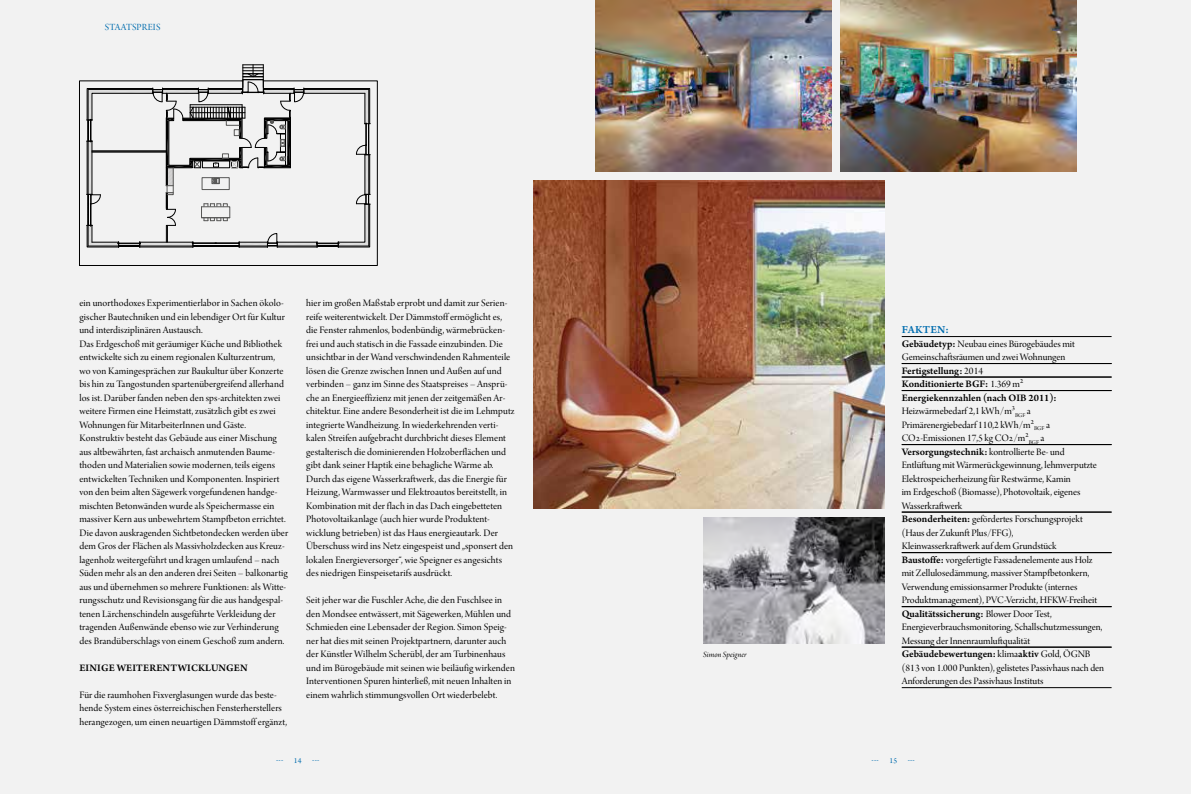
<style>
.page{position:relative;width:1191px;height:794px;background:#fff}
.page>*{position:absolute;margin:0;border:0;box-sizing:border-box;transform-origin:0 0}
.t1{font:600 11.4px "Arno Pro";letter-spacing:.02em;color:#006cae}
.t2{font:10.5px/13.5px "Arno Pro Display";letter-spacing:.005em;color:#000}
.t3{font:600 10.5px/13.5px "Arno Pro";color:#000}
.t4{font:10px "Arno Pro Display";letter-spacing:.015em;color:#006cae}
.t5{font:8.5px "Arno Pro Italic Display";letter-spacing:.005em;color:#000}
.t6{font:8px "Arno Pro";color:#006cae}
.s1{font-family:"Arno Pro";font-weight:600}
.s2{font-family:"Arno Pro Display";font-weight:400}
</style>
<div class="page">
<div style="left:0;top:0;width:595px;height:794px;background:#f2f2f2"></div>
<div style="left:595px;top:0;width:596px;height:794px;background:#f2f2f2"></div>
<img style="left:595px;top:0;width:236px;height:171px">
<img style="left:841px;top:0;width:236px;height:171px">
<hr style="left:901px;top:336px;width:210px;height:1px;background:#000">
<hr style="left:901px;top:363px;width:210px;height:1px;background:#000">
<hr style="left:901px;top:377px;width:210px;height:1px;background:#000">
<hr style="left:901px;top:390px;width:210px;height:1px;background:#000">
<hr style="left:901px;top:444px;width:210px;height:1px;background:#000">
<hr style="left:901px;top:512px;width:210px;height:1px;background:#000">
<hr style="left:901px;top:552px;width:210px;height:1px;background:#000">
<hr style="left:901px;top:606px;width:210px;height:1px;background:#000">
<hr style="left:901px;top:647px;width:210px;height:1px;background:#000">
<hr style="left:901px;top:687px;width:210px;height:1px;background:#000">
<img style="left:703px;top:518px;width:181px;height:125px">
<svg style="left:79px;top:81px;width:298px;height:185px"></svg>
<svg style="left:87px;top:65px;width:283px;height:183px"></svg>
<img style="left:533px;top:180px;width:351px;height:328px">
<p class="t4" style="left:105px;top:21px;width:57px">STAATSPREIS</p>
<p class="t2" style="left:79px;top:297px;width:210px">ein unorthodoxes Experimentierlabor in Sachen ökolo&shy;gischer Bautechniken und ein lebendiger Ort für Kultur und interdisziplinären Austausch.<br>Das Erdgeschoß mit geräumiger Küche und Bibliothek entwickelte sich zu einem regionalen Kulturzentrum, wo von Kamingesprächen zur Baukultur über Konzerte bis hin zu Tangostunden spartenübergreifend allerhand los ist. Darüber fanden neben den sps-architekten zwei weitere Firmen eine Heimstatt, zusätzlich gibt es zwei Wohnungen für MitarbeiterInnen und Gäste.<br>Konstruktiv besteht das Gebäude aus einer Mischung aus altbewährten, fast archaisch anmutenden Baume&shy;thoden und Materialien sowie modernen, teils eigens entwickelten Techniken und Komponenten. Inspiriert von den beim alten Sägewerk vorgefundenen handge&shy;mischten Betonwänden wurde als Speichermasse ein massiver Kern aus unbewehrtem Stampfbeton errichtet.<br>Die davon auskragenden Sichtbetondecken werden über dem Gros der Flächen als Massivholzdecken aus Kreuz&shy;lagenholz weitergeführt und kragen umlaufend – nach Süden mehr als an den anderen drei Seiten – balkonartig aus und übernehmen so mehrere Funktionen: als Witte&shy;rungsschutz und Revisionsgang für die aus handgespal&shy;tenen Lärchenschindeln ausgeführte Verkleidung der tragenden Außenwände ebenso wie zur Verhinderung des Brandüberschlags von einem Geschoß zum andern.</p>
<p class="t3" style="left:79px;top:661px;width:170px">EINIGE WEITERENTWICKLUNGEN</p>
<p class="t2" style="left:79px;top:688px;width:209px">Für die raumhohen Fixverglasungen wurde das beste&shy;hende System eines österreichischen Fensterherstellers herangezogen, um einen neuartigen Dämmstoff ergänzt,</p>
<p class="t2" style="left:306px;top:297px;width:210px">hier im großen Maßstab erprobt und damit zur Serien&shy;reife weiterentwickelt. Der Dämmstoff ermöglicht es, die Fenster rahmenlos, bodenbündig, wärmebrücken&shy;frei und auch statisch in die Fassade einzubinden. Die unsichtbar in der Wand verschwindenden Rahmenteile lösen die Grenze zwischen Innen und Außen auf und verbinden – ganz im Sinne des Staatspreises – Ansprü&shy;che an Energieeffizienz mit jenen der zeitgemäßen Ar&shy;chitektur. Eine andere Besonderheit ist die im Lehmputz integrierte Wandheizung. In wiederkehrenden verti&shy;kalen Streifen aufgebracht durchbricht dieses Element gestalterisch die dominierenden Holzoberflächen und gibt dank seiner Haptik eine behagliche Wärme ab.<br>Durch das eigene Wasserkraftwerk, das die Energie für Heizung, Warmwasser und Elektroautos bereitstellt, in Kombination mit der flach in das Dach eingebetteten Photovoltaikanlage (auch hier wurde Produktent&shy;wicklung betrieben) ist das Haus energieautark. Der Überschuss wird ins Netz eingespeist und „sponsert den lokalen Energieversorger“, wie Speigner es angesichts des niedrigen Einspeisetarifs ausdrückt.</p>
<p class="t2" style="left:306px;top:594px;width:210px">Seit jeher war die Fuschler Ache, die den Fuschlsee in den Mondsee entwässert, mit Sägewerken, Mühlen und Schmieden eine Lebensader der Region. Simon Speig&shy;ner hat dies mit seinen Projektpartnern, darunter auch der Künstler Wilhelm Scherübl, der am Turbinenhaus und im Bürogebäude mit seinen wie beiläufig wirkenden Interventionen Spuren hinterließ, mit neuen Inhalten in einem wahrlich stimmungsvollen Ort wiederbelebt.</p>
<p class="t5" style="left:703px;top:650px;width:45px">Simon Speigner</p>
<p class="t1" style="left:901px;top:323px;width:49px">FAKTEN:</p>
<p class="t2" style="left:901px;top:337px;width:175px"><span class="s1">Gebäudetyp:</span> Neubau eines Bürogebäudes mit<br>Gemeinschaftsräumen und zwei Wohnungen</p>
<p class="t3" style="left:901px;top:364px;width:156px">Fertigstellung: <span class="s2">2014<br></span>Konditionierte BGF: <span class="s2">1.369 m²<br></span>Energiekennzahlen (nach OIB 2011):</p>
<p class="t2" style="left:901px;top:405px;width:150px">Heizwärmebedarf 2,1 kWh/m³<sub>BGF</sub> a<br>Primärenergiebedarf 110,2 kWh/m²<sub>BGF</sub> a<br>CO2-Emissionen 17,5 kg CO2/m²<sub>BGF</sub> a</p>
<p class="t3" style="left:901px;top:445px;width:164px">Versorgungstechnik: <span class="s2">kontrollierte Be- und</span></p>
<p class="t2" style="left:901px;top:459px;width:197px">Entlüftung mit Wärmerückgewinnung, lehmverputzte Elektrospeicherheizung für Restwärme, Kamin<br>im Erdgeschoß (Biomasse), Photovoltaik, eigenes Wasserkraftwerk<br><span class="s1">Besonderheiten:</span> gefördertes Forschungsprojekt (Haus der Zukunft Plus/FFG),<br>Kleinwasserkraftwerk auf dem Grundstück <span class="s1">Baustoffe:</span> vorgefertigte Fassadenelemente aus Holz mit Zellulosedämmung, massiver Stampfbetonkern, Verwendung emissionsarmer Produkte (internes Produktmanagement), PVC-Verzicht, HFKW-Freiheit</p>
<p class="t3" style="left:901px;top:607px;width:151px">Qualitätssicherung: <span class="s2">Blower Door Test,</span></p>
<p class="t2" style="left:901px;top:621px;width:202px">Energieverbrauchsmonitoring, Schallschutzmessungen,<br>Messung der Innenraumluftqualität</p>
<p class="t3" style="left:901px;top:648px;width:190px">Gebäudebewertungen: <span class="s2">klima</span>aktiv <span class="s2">Gold, ÖGNB</span></p>
<p class="t2" style="left:901px;top:661px;width:204px">(813 von 1.000 Punkten), gelistetes Passivhaus nach den<br>Anforderungen des Passivhaus Instituts</p>
<p class="t6" style="left:276px;top:756px;width:9px">---</p>
<p class="t6" style="left:294px;top:756px;width:9px">14</p>
<p class="t6" style="left:312px;top:756px;width:9px">---</p>
<p class="t6" style="left:871px;top:756px;width:9px">---</p>
<p class="t6" style="left:889px;top:756px;width:9px">15</p>
<p class="t6" style="left:907px;top:756px;width:9px">---</p>
</div>
